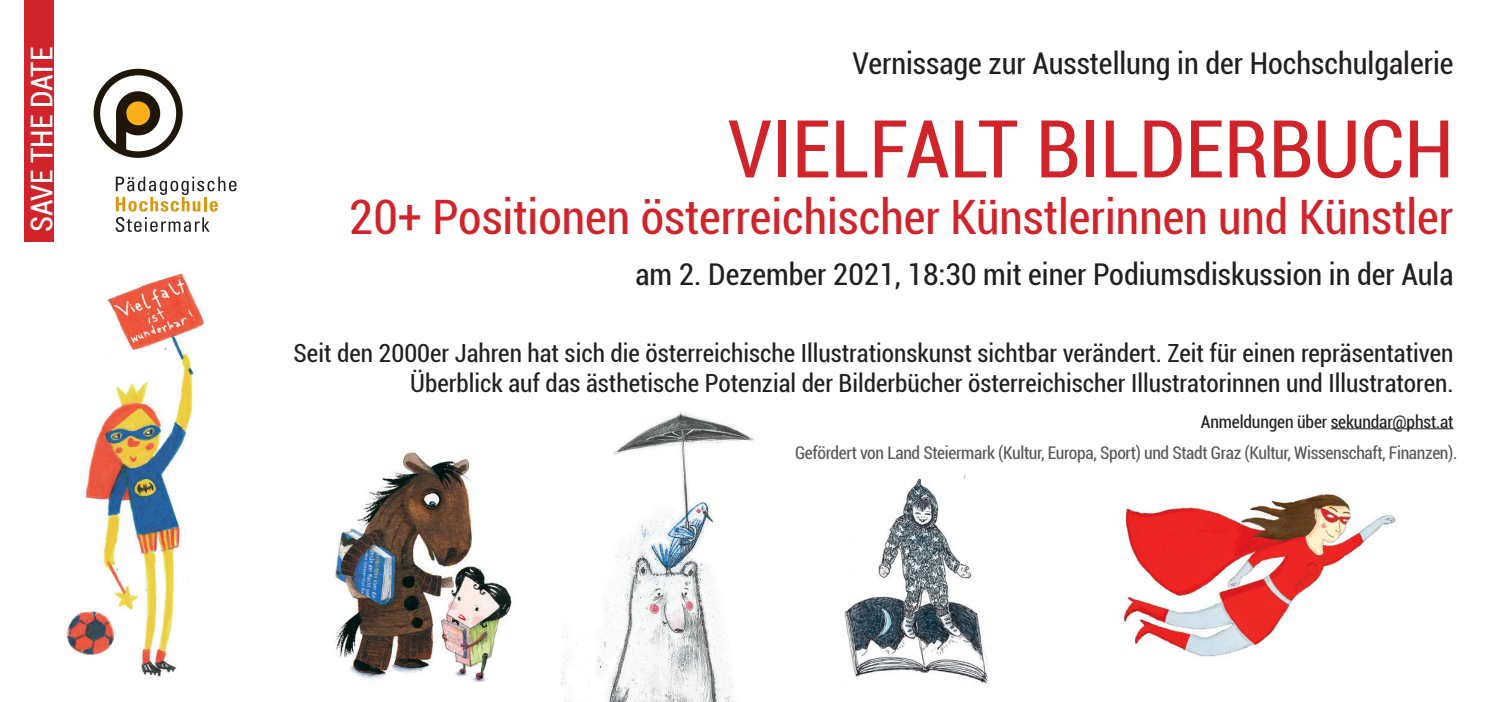
<style>
.page{position:relative;width:1489px;height:702px;background:#fff}
.page>*{position:absolute;margin:0;border:0;box-sizing:border-box;transform-origin:0 0}
.t1{font:condensed 80px "Roboto";color:#d1232a}
.t2{font:condensed 47.5px "Roboto";color:#d1232a}
.t3{font:condensed 30px "Roboto";color:#231f20}
.t4{font:condensed 30px "Roboto";color:#fff}
.t5{font:condensed 25px/30px "Roboto";color:#231f20;text-align:right}
.t6{font:condensed 17.5px "Roboto";letter-spacing:-.02em;color:#57585a}
.t7{font:condensed 17.5px "Roboto";letter-spacing:-.01em;color:#231f20}
</style>
<div class="page">
<svg style="left:97px;top:72px;width:82px;height:83px"></svg>
<div style="left:94px;top:69px;width:89px;height:89px;border:7px solid #201607;border-radius:50%"></div>
<svg style="left:111px;top:86px;width:54px;height:72px"></svg>
<svg style="left:116px;top:177px;width:120px;height:55px"></svg>
<img style="left:561px;top:412px;width:193px;height:290px">
<img style="left:334px;top:451px;width:178px;height:231px">
<img style="left:844px;top:475px;width:144px;height:208px">
<img style="left:1123px;top:494px;width:273px;height:163px">
<img style="left:66px;top:273px;width:138px;height:404px">
<div style="left:24px;top:0;width:30px;height:242px;background:#d1232a"></div>
<hr style="left:1330px;top:428px;width:123px;height:1px;background:#231f20">
<p class="t4" style="left:21px;top:232px;width:187px;rotate:-90deg">SAVE THE DATE</p>
<p class="t3" style="left:852px;top:43px;width:602px">Vernissage zur Ausstellung in der Hochschulgalerie</p>
<h1 class="t1" style="left:727px;top:93px;width:727px">VIELFALT BILDERBUCH</h1>
<h2 class="t2" style="left:349px;top:184px;width:1106px">20+ Positionen österreichischer Künstlerinnen und Künstler</h2>
<p class="t3" style="left:635px;top:253px;width:819px">am 2. Dezember 2021, 18:30 mit einer Podiumsdiskussion in der Aula</p>
<p class="t5" style="left:293px;top:337px;width:1161px">Seit den 2000er Jahren hat sich die österreichische Illustrationskunst sichtbar verändert. Zeit für einen repräsentativen<br>Überblick auf das ästhetische Potenzial der Bilderbücher österreichischer Illustratorinnen und Illustratoren.</p>
<p class="t7" style="left:1200px;top:409px;width:254px">Anmeldungen über sekundar@phst.at</p>
<p class="t6" style="left:795px;top:440px;width:663px">Gefördert von Land Steiermark (Kultur, Europa, Sport) und Stadt Graz (Kultur, Wissenschaft, Finanzen).</p>
</div>
